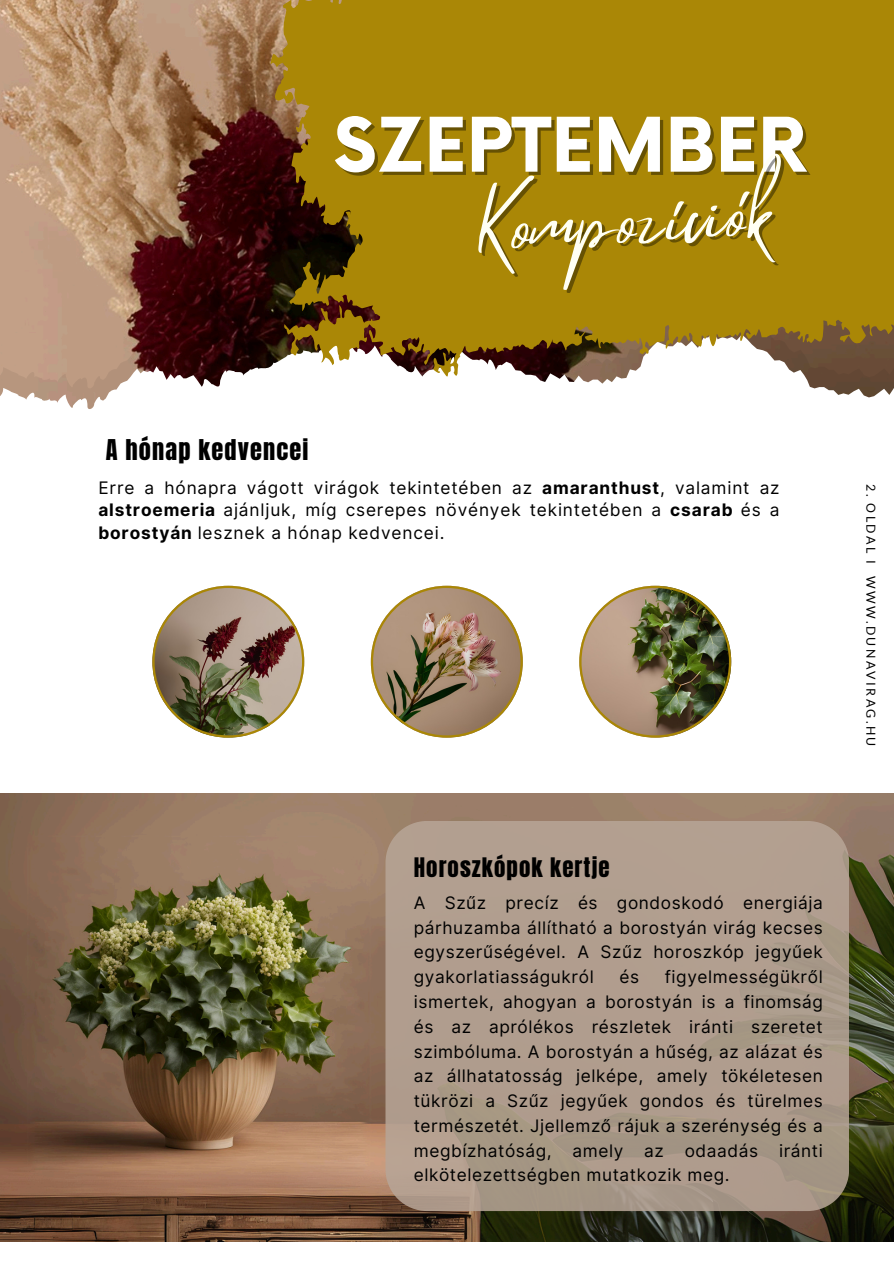
<style>
.page{position:relative;width:894px;height:1264px;background:#fff}
.page>*{position:absolute;margin:0;border:0;box-sizing:border-box;transform-origin:0 0}
.t1{font:700 73.2px "Now";color:#fff}
.t2{font:72.3px "Mistrully";color:#fffff4}
.t3{font:24.3px "Anton";letter-spacing:.045em;color:#000}
.t4{font:22.8px "Anton";letter-spacing:.045em;color:#000}
.t5{font:17.25px/24.8px "Inter";letter-spacing:.035em;color:#000;text-align:justify}
.t6{font:12.45px "Lato";letter-spacing:.19em;color:#000}
.s1{font-weight:700}
</style>
<div class="page">
<img style="left:0;top:0;width:270px;height:311px">
<svg style="left:0;top:311px;width:270px;height:21px;background:#754e43"></svg>
<svg style="left:0;top:332px;width:270px;height:77px"></svg>
<svg style="left:270px;top:0;width:623px;height:393px;background:#a5851b"></svg>
<img style="left:152px;top:585px;width:152px;height:152px">
<img style="left:371px;top:585px;width:151px;height:152px">
<img style="left:579px;top:585px;width:152px;height:152px">
<img style="left:0;top:794px;width:893px;height:447px">
<svg style="left:385px;top:821px;width:463px;height:389px;background:#ae9b8b"></svg>
<h4 class="t1" style="left:333px;top:106px;width:474px">SZEPTEMBER</h4>
<p class="t2" style="left:470px;top:170px;width:299px;rotate:-3deg">Kompozíciók</p>
<p class="t3" style="left:106px;top:432px;width:204px">A hónap kedvencei</p>
<h3 class="t5" style="left:98px;top:476px;width:682px;line-height:22.5px">Erre a hónapra vágott virágok tekintetében az <span class="s1">amaranthust</span>, valamint az <span class="s1">alstroemeria</span> ajánljuk, míg cserepes növények tekintetében a <span class="s1">csarab</span> és a <span class="s1">borostyán</span> lesznek a hónap kedvencei.</h3>
<p class="t4" style="left:413px;top:851px;width:197px">Horoszkópok kertje</p>
<p class="t5" style="left:413px;top:890px;width:410px">A Szűz precíz és gondoskodó energiája párhuzamba állítható a borostyán virág kecses egyszerűségével. A Szűz horoszkóp jegyűek gyakorlatiasságukról</p>
<p class="t5" style="left:413px;top:964px;width:410px;text-indent:251px">figyelmességükről ismertek, ahogyan a borostyán is a finomság és az aprólékos részletek iránti szeretet szimbóluma. A borostyán a hűség, az alázat és az állhatatosság jelképe, amely tökéletesen tükrözi a Szűz jegyűek gondos és türelmes természetét. Jjellemző rájuk a szerénység és a megbízhatóság, amely az odaadás iránti elkötelezettségben mutatkozik meg.</p>
<p class="t5" style="left:619px;top:964px;width:21px">és</p>
<p class="t6" style="left:878px;top:484px;width:264px;rotate:90deg">2. OLDAL I WWW.DUNAVIRAG.HU</p>
</div>
